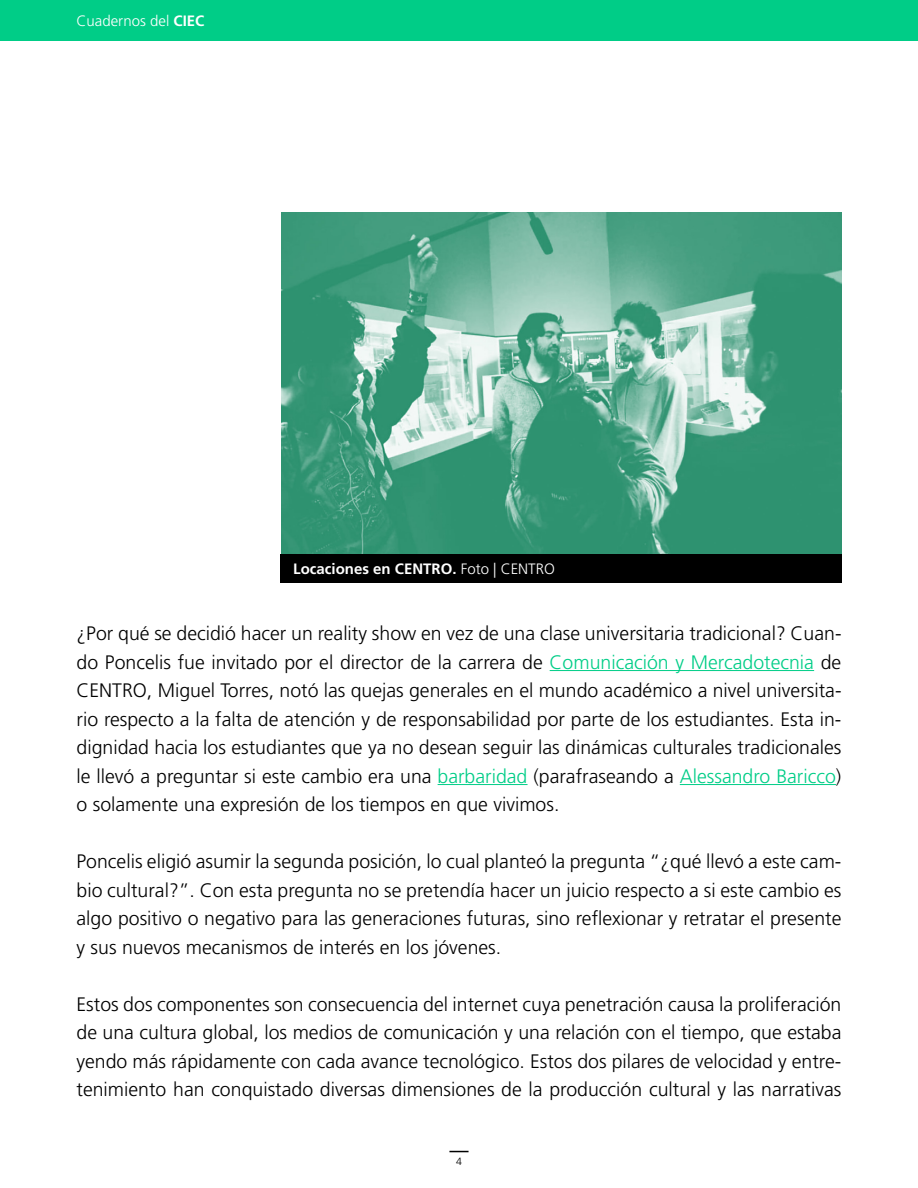
<style>
.page{position:relative;width:918px;height:1188px;background:#fff}
.page>*{position:absolute;margin:0;border:0;box-sizing:border-box;transform-origin:0 0}
.t1{font:300 19.5px/28.5px "Frutiger";color:#000;text-align:justify}
.t2{font:700 15px "Frutiger";color:#fff}
.t3{font:300 15px "Frutiger";color:#fff}
.t4{font:300 10.5px "Frutiger";color:#000}
.s1{font-weight:700}
.s2{font-weight:300}
.s3{color:#00cd87}
</style>
<div class="page">
<div style="left:0;top:0;width:918px;height:40px;background:#00cd87"></div>
<svg style="left:449px;top:1151px;width:20px;height:1px"></svg>
<hr style="left:550px;top:670px;width:264px;height:1px;background:#00cd87">
<hr style="left:438px;top:784px;width:90px;height:1px;background:#00cd87">
<hr style="left:680px;top:784px;width:156px;height:1px;background:#00cd87">
<img style="left:281px;top:213px;width:560px;height:342px">
<div style="left:280px;top:555px;width:561px;height:28px;background:#000"></div>
<p class="t3" style="left:77px;top:12px;width:129px">Cuadernos del <span class="s1">CIEC</span></p>
<p class="t2" style="left:293px;top:560px;width:263px">Locaciones en CENTRO. <span class="s2">Foto | CENTRO</span></p>
<p class="t1" style="left:77px;top:619px;width:767px">¿Por qué se decidió hacer un reality show en vez de una clase universitaria tradicional? Cuan&shy;do Poncelis fue invitado por el director de la carrera de <span class="s3">Comunicación y Mercadotecnia</span> de CENTRO, Miguel Torres, notó las quejas generales en el mundo académico a nivel universita&shy;rio respecto a la falta de atención y de responsabilidad por parte de los estudiantes. Esta in&shy;dignidad hacia los estudiantes que ya no desean seguir las dinámicas culturales tradicionales le llevó a preguntar si este cambio era una <span class="s3">barbaridad</span> (parafraseando a <span class="s3">Alessandro Baricco</span>) o solamente una expresión de los tiempos en que vivimos.</p>
<p class="t1" style="left:77px;top:847px;width:766px">Poncelis eligió asumir la segunda posición, lo cual planteó la pregunta “¿qué llevó a este cam&shy;bio cultural?”. Con esta pregunta no se pretendía hacer un juicio respecto a si este cambio es algo positivo o negativo para las generaciones futuras, sino reflexionar y retratar el presente y sus nuevos mecanismos de interés en los jóvenes.</p>
<p class="t1" style="left:77px;top:990px;width:767px">Estos dos componentes son consecuencia del internet cuya penetración causa la proliferación de una cultura global, los medios de comunicación y una relación con el tiempo, que estaba yendo más rápidamente con cada avance tecnológico. Estos dos pilares de velocidad y entre&shy;tenimiento han conquistado diversas dimensiones de la producción cultural y las narrativas</p>
<p class="t4" style="left:456px;top:1156px;width:7px">4</p>
</div>
